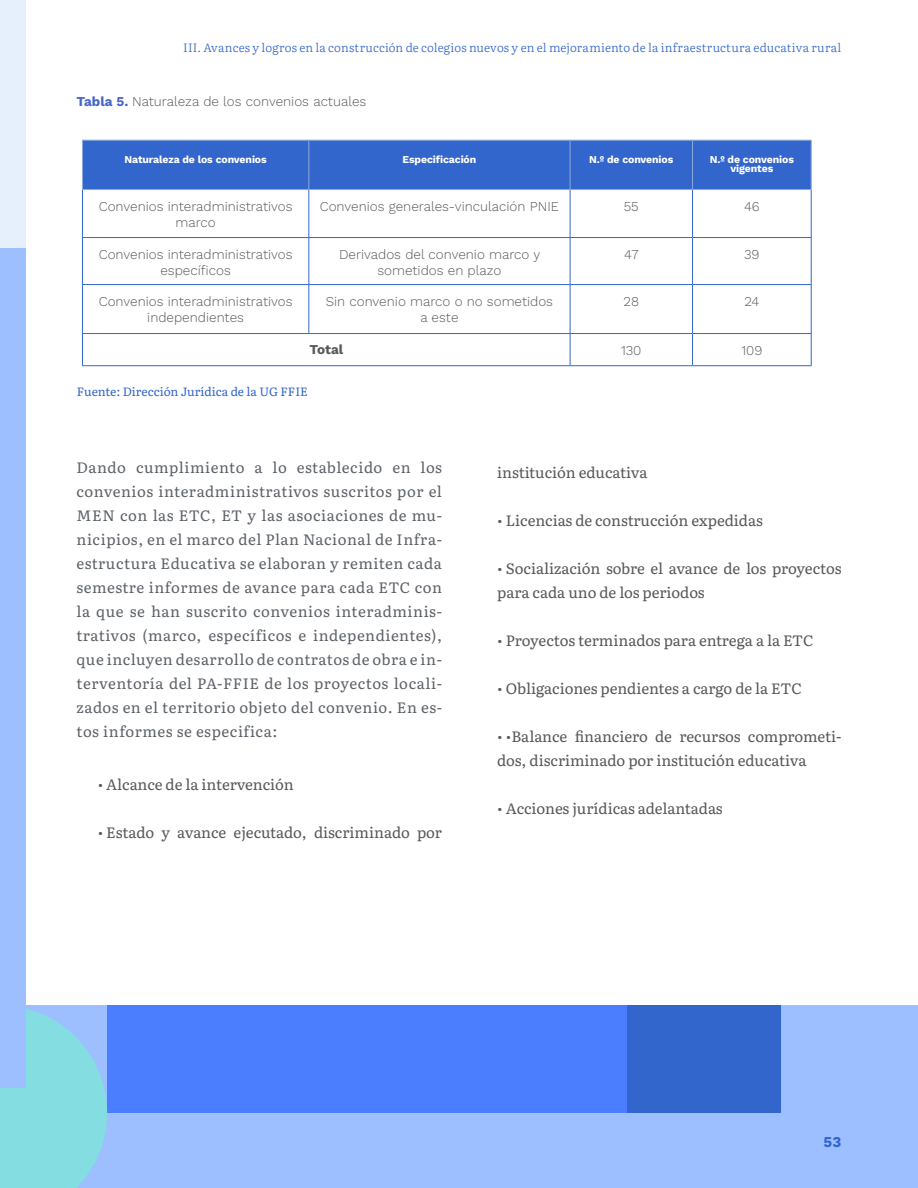
<style>
.page{position:relative;width:918px;height:1188px;background:#fff}
.page>*{position:absolute;margin:0;border:0;box-sizing:border-box;transform-origin:0 0}
.Texto_corrido_1{font:15px/24px "Literata 12 pt";letter-spacing:.035em;color:#5d6269;text-align:justify}
.t1{font:15px/24px "Literata 12 pt";letter-spacing:-.005em;color:#57585a}
.t2{font:15px "Work Sans";color:#36c}
.Contenido_tablas{font:13.5px/16.5px "Work Sans";color:#57585a;text-align:center}
.t3{font:300 12px "Literata 12 pt";letter-spacing:.015em;color:#36c}
._17__Texto_fuente{font:12px "Literata 12 pt";color:#36c}
.Título_tablas{font:10.5px/9px "Work Sans";letter-spacing:-.01em;color:#fff;text-align:center}
.s1{color:#4866c8}
</style>
<div class="page">
<div style="left:0;top:1006px;width:918px;height:182px;background:#9ebfff"></div>
<div style="left:107px;top:1006px;width:521px;height:107px;background:#4a7dff"></div>
<div style="left:628px;top:1006px;width:153px;height:107px;background:#36c"></div>
<svg style="left:26px;top:1009px;width:81px;height:179px"></svg>
<div style="left:0;top:0;width:26px;height:1188px;background:#9ebfff"></div>
<div style="left:0;top:0;width:26px;height:247px;background:#e6f0fc"></div>
<div style="left:0;top:1089px;width:26px;height:99px;background:#84dde1"></div>
<div style="left:83px;top:141px;width:728px;height:48px;background:#36c"></div>
<hr style="left:82px;top:190px;width:1px;height:47px;background:#36c">
<hr style="left:308px;top:190px;width:1px;height:47px;background:#36c">
<hr style="left:570px;top:190px;width:1px;height:47px;background:#36c">
<hr style="left:692px;top:190px;width:1px;height:47px;background:#36c">
<hr style="left:811px;top:190px;width:1px;height:47px;background:#36c">
<hr style="left:82px;top:237px;width:227px;height:1px;background:#36c">
<hr style="left:82px;top:238px;width:1px;height:46px;background:#36c">
<hr style="left:309px;top:237px;width:261px;height:1px;background:#36c">
<hr style="left:308px;top:238px;width:1px;height:46px;background:#36c">
<hr style="left:570px;top:237px;width:123px;height:1px;background:#36c">
<hr style="left:570px;top:238px;width:1px;height:46px;background:#36c">
<hr style="left:693px;top:237px;width:119px;height:1px;background:#36c">
<hr style="left:692px;top:238px;width:1px;height:46px;background:#36c">
<hr style="left:811px;top:238px;width:1px;height:46px;background:#36c">
<hr style="left:82px;top:284px;width:227px;height:1px;background:#36c">
<hr style="left:82px;top:285px;width:1px;height:48px;background:#36c">
<hr style="left:309px;top:284px;width:261px;height:1px;background:#36c">
<hr style="left:308px;top:285px;width:1px;height:48px;background:#36c">
<hr style="left:570px;top:284px;width:123px;height:1px;background:#36c">
<hr style="left:570px;top:285px;width:1px;height:48px;background:#36c">
<hr style="left:693px;top:284px;width:119px;height:1px;background:#36c">
<hr style="left:692px;top:285px;width:1px;height:48px;background:#36c">
<hr style="left:811px;top:285px;width:1px;height:48px;background:#36c">
<hr style="left:82px;top:333px;width:227px;height:1px;background:#36c">
<hr style="left:82px;top:334px;width:1px;height:31px;background:#36c">
<hr style="left:309px;top:333px;width:261px;height:1px;background:#36c">
<hr style="left:570px;top:333px;width:123px;height:1px;background:#36c">
<hr style="left:570px;top:334px;width:1px;height:31px;background:#36c">
<hr style="left:693px;top:333px;width:119px;height:1px;background:#36c">
<hr style="left:692px;top:334px;width:1px;height:31px;background:#36c">
<hr style="left:811px;top:334px;width:1px;height:31px;background:#36c">
<hr style="left:82px;top:365px;width:227px;height:1px;background:#36c">
<hr style="left:309px;top:365px;width:261px;height:1px;background:#36c">
<hr style="left:570px;top:365px;width:123px;height:1px;background:#36c">
<hr style="left:693px;top:365px;width:119px;height:1px;background:#36c">
<hr style="left:82px;top:140px;width:227px;height:1px;background:#8cabd7">
<hr style="left:82px;top:141px;width:1px;height:48px;background:#8cabd7">
<hr style="left:309px;top:140px;width:261px;height:1px;background:#8cabd7">
<hr style="left:308px;top:141px;width:1px;height:48px;background:#8cabd7">
<hr style="left:570px;top:140px;width:123px;height:1px;background:#8cabd7">
<hr style="left:570px;top:141px;width:1px;height:48px;background:#8cabd7">
<hr style="left:693px;top:140px;width:119px;height:1px;background:#8cabd7">
<hr style="left:692px;top:141px;width:1px;height:48px;background:#8cabd7">
<hr style="left:811px;top:141px;width:1px;height:48px;background:#8cabd7">
<hr style="left:82px;top:189px;width:227px;height:1px;background:#8cabd7">
<hr style="left:309px;top:189px;width:261px;height:1px;background:#8cabd7">
<hr style="left:570px;top:189px;width:123px;height:1px;background:#8cabd7">
<hr style="left:693px;top:189px;width:119px;height:1px;background:#8cabd7">
<p class="t3" style="left:183px;top:38px;width:660px">III. Avances y logros en la construcción de colegios nuevos y en el mejoramiento de la infraestructura educativa rural</p>
<p class="Contenido_tablas" style="left:77px;top:93px;width:291px"><span class="s1">Tabla 5.</span> Naturaleza de los convenios actuales</p>
<p class="Título_tablas" style="left:125px;top:154px;width:144px">Naturaleza de los convenios</p>
<p class="Título_tablas" style="left:403px;top:154px;width:75px">Especificación</p>
<p class="Título_tablas" style="left:589px;top:154px;width:86px">N.º de convenios</p>
<p class="Título_tablas" style="left:710px;top:154px;width:86px">N.º de convenios vigentes</p>
<p class="Contenido_tablas" style="left:99px;top:197px;width:195px">Convenios interadministrativos marco</p>
<p class="Contenido_tablas" style="left:320px;top:197px;width:241px">Convenios generales-vinculación PNIE</p>
<p class="Contenido_tablas" style="left:624px;top:197px;width:17px">55</p>
<p class="Contenido_tablas" style="left:744px;top:197px;width:17px">46</p>
<p class="Contenido_tablas" style="left:99px;top:245px;width:195px">Convenios interadministrativos específicos</p>
<p class="Contenido_tablas" style="left:339px;top:245px;width:203px">Derivados del convenio marco y sometidos en plazo</p>
<p class="Contenido_tablas" style="left:624px;top:245px;width:16px">47</p>
<p class="Contenido_tablas" style="left:744px;top:245px;width:17px">39</p>
<p class="Contenido_tablas" style="left:99px;top:292px;width:195px">Convenios interadministrativos independientes</p>
<p class="Contenido_tablas" style="left:326px;top:292px;width:229px">Sin convenio marco o no sometidos a este</p>
<p class="Contenido_tablas" style="left:624px;top:292px;width:17px">28</p>
<p class="Contenido_tablas" style="left:744px;top:292px;width:17px">24</p>
<p class="Contenido_tablas" style="left:309px;top:341px;width:35px">Total</p>
<p class="Contenido_tablas" style="left:621px;top:341px;width:22px">130</p>
<p class="Contenido_tablas" style="left:741px;top:341px;width:22px">109</p>
<p class="_17__Texto_fuente" style="left:77px;top:382px;width:232px">Fuente: Dirección Jurídica de la UG FFIE</p>
<p class="Texto_corrido_1" style="left:77px;top:454px;width:367px">Dando cumplimiento a lo establecido en los convenios interadministrativos suscritos por el MEN con las ETC, ET y las asociaciones de mu&shy;nicipios, en el marco del Plan Nacional de Infra&shy;estructura Educativa se elaboran y remiten cada semestre informes de avance para cada ETC con la que se han suscrito convenios interadminis&shy;trativos (marco, específicos e independientes), que incluyen desarrollo de contratos de obra e in&shy;terventoría del PA-FFIE de los proyectos locali&shy;zados en el territorio objeto del convenio. En es&shy;tos informes se especifica:</p>
<p class="t1" style="left:98px;top:771px;width:198px">• Alcance de la intervención</p>
<p class="t1" style="left:98px;top:819px;width:346px">• Estado y avance ejecutado, discriminado por</p>
<p class="t1" style="left:497px;top:459px;width:152px">institución educativa</p>
<p class="t1" style="left:497px;top:507px;width:267px">• Licencias de construcción expedidas</p>
<p class="t1" style="left:497px;top:555px;width:346px">• Socialización sobre el avance de los proyectos para cada uno de los periodos</p>
<p class="t1" style="left:497px;top:627px;width:318px">• Proyectos terminados para entrega a la ETC</p>
<p class="t1" style="left:497px;top:675px;width:306px">• Obligaciones pendientes a cargo de la ETC</p>
<p class="t1" style="left:497px;top:723px;width:346px">• •Balance financiero de recursos comprometi&shy;dos, discriminado por institución educativa</p>
<p class="t1" style="left:497px;top:795px;width:227px">• Acciones jurídicas adelantadas</p>
<p class="t2" style="left:823px;top:1131px;width:19px">53</p>
</div>
